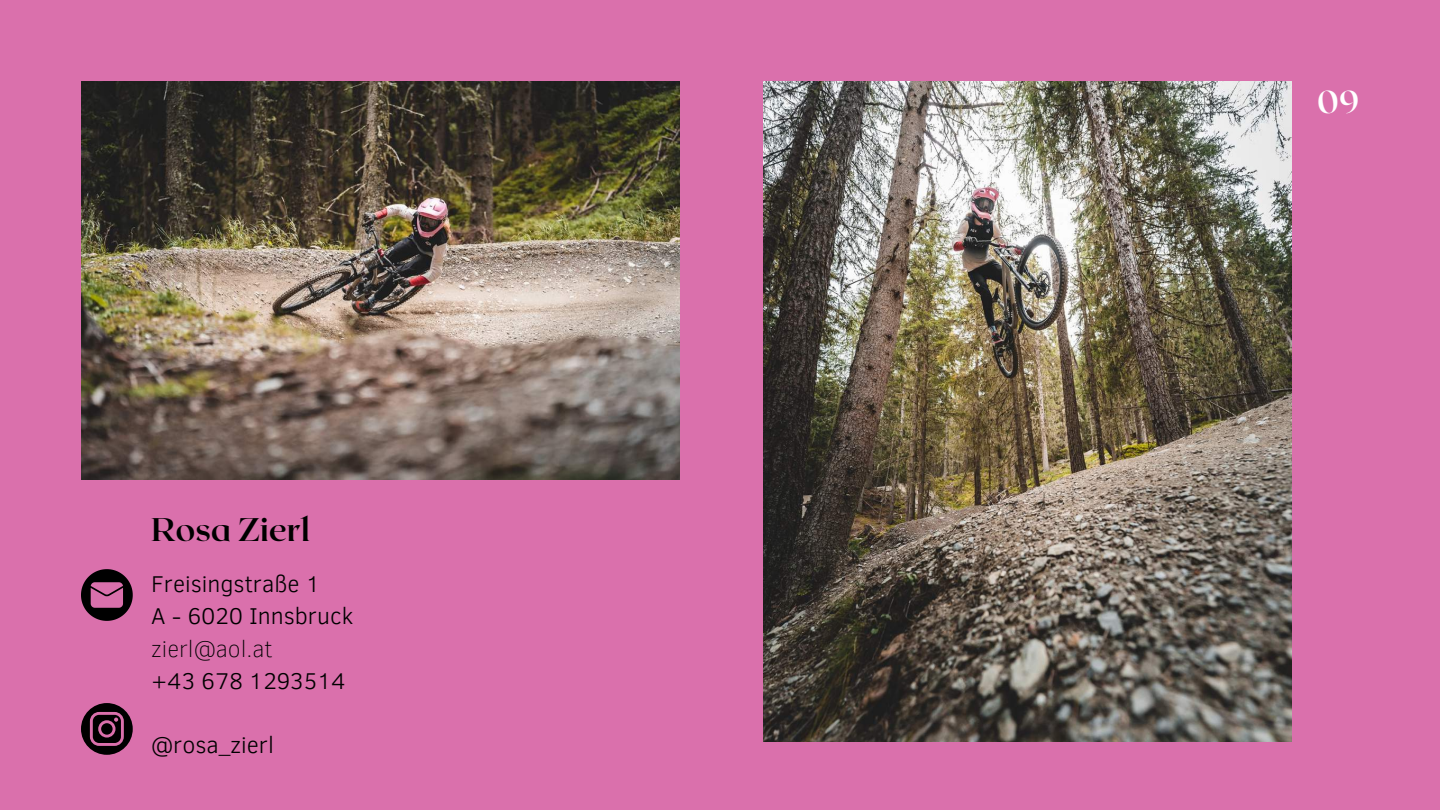
<style>
.page{position:relative;width:1440px;height:810px;background:#da70ac}
.page>*{position:absolute;margin:0;border:0;box-sizing:border-box;transform-origin:0 0}
.t1{font:700 32.7px "Roxborough CF";color:#000}
.t2{font:700 31.6px "Roxborough CF";color:#fff}
.t3{font:300 23.4px/32.1px "Clear Sans";color:#000}
.t4{font:100 23.4px "Clear Sans";color:#000}
</style>
<div class="page">
<img style="left:763px;top:81px;width:529px;height:661px">
<img style="left:81px;top:81px;width:599px;height:399px">
<svg style="left:81px;top:703px;width:52px;height:52px"></svg>
<svg style="left:81px;top:569px;width:52px;height:52px"></svg>
<h1 class="t1" style="left:151px;top:508px;width:160px">Rosa Zierl</h1>
<p class="t3" style="left:151px;top:567px;width:204px">Freisingstraße 1<br>A - 6020 Innsbruck</p>
<p class="t4" style="left:151px;top:631px;width:123px">zierl@aol.at</p>
<p class="t3" style="left:151px;top:663px;width:196px">+43 678 1293514</p>
<p class="t3" style="left:151px;top:727px;width:124px">@rosa_zierl</p>
<h2 class="t2" style="left:1317px;top:81px;width:43px">09</h2>
</div>
